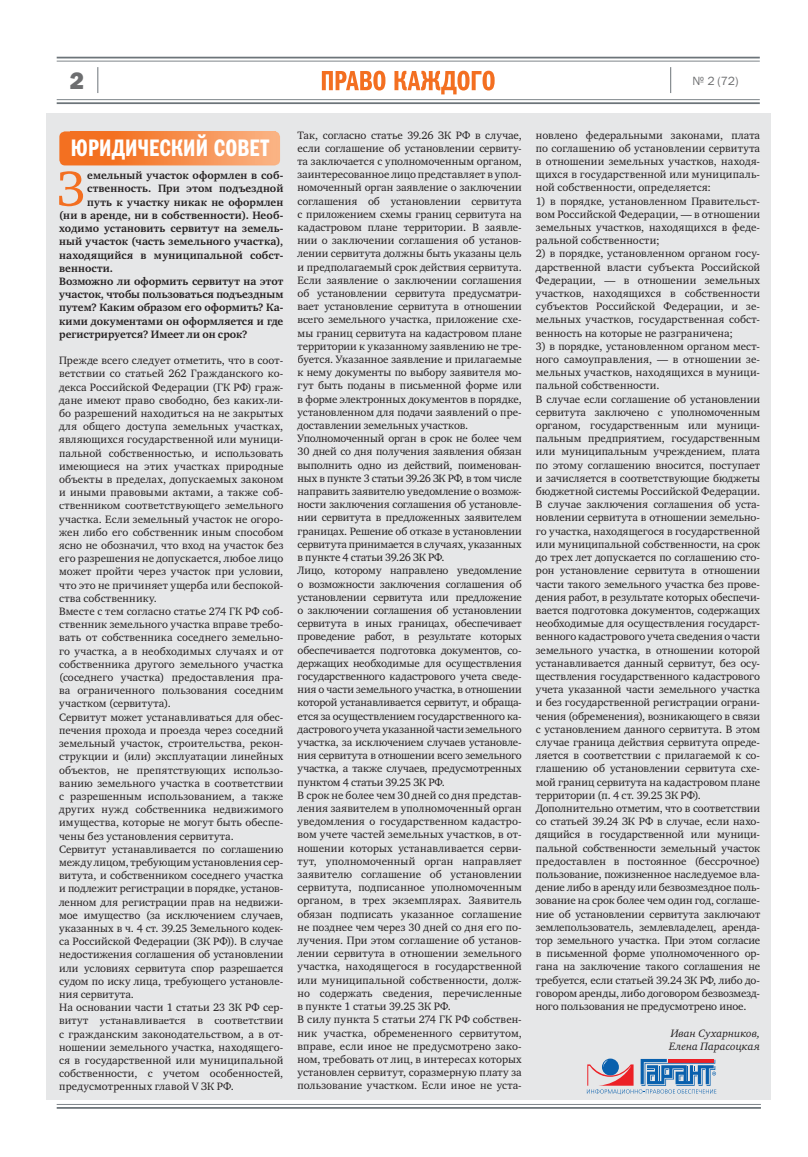
<style>
.page{position:relative;width:808px;height:1157px;background:#fff}
.page>*{position:absolute;margin:0;border:0;box-sizing:border-box;transform-origin:0 0}
.t1{font:50.3px "Charter ITC";color:#f36f21}
.t2{font:24px "Franklin Gothic Demi Cmp ITC";letter-spacing:.005em;color:#fff}
.t3{font:24px "Franklin Gothic Heavy ITC";color:#6d6e70}
.t4{font:12px "Franklin Gothic Book ITC";color:#6d6e70}
.t5{font:11px/13.2px "Charter ITC";color:#231f20}
.t6{font:700 11px "Charter ITC";letter-spacing:.005em;color:#231f20}
.t7{font:italic 11px/13.2px "Charter ITC";letter-spacing:.005em;color:#231f20}
</style>
<div class="page">
<svg style="left:57px;top:1104px;width:704px;height:4px"></svg>
<svg style="left:57px;top:57px;width:703px;height:47px"></svg>
<div style="left:46px;top:113px;width:725px;height:987px;background:#e6e7e8"></div>
<svg style="left:59px;top:131px;width:221px;height:34px"></svg>
<div style="left:71px;top:132px;width:205px;height:32px;background:linear-gradient(to right,#f26510,#fab181)"></div>
<svg style="left:587px;top:1059px;width:129px;height:35px"></svg>
<h2 class="t3" style="left:70px;top:72px;width:16px">2</h2>
<p class="t4" style="left:692px;top:76px;width:48px">№ 2 (72)</p>
<h2 class="t2" style="left:71px;top:139px;width:200px">ЮРИДИЧЕСКИЙ СОВЕТ</h2>
<h1 class="t1" style="left:57px;top:170px;width:30px">З</h1>
<p class="t6" style="left:87px;top:170px;width:198px">емельный участок оформлен в соб-</p>
<p class="t6" style="left:87px;top:183px;width:198px">ственность. При этом подъездной</p>
<p class="t6" style="left:87px;top:196px;width:198px">путь к участку никак не оформлен</p>
<p class="t6" style="left:59px;top:210px;width:226px">(ни в аренде, ни в собственности). Необ-</p>
<p class="t6" style="left:59px;top:223px;width:226px">ходимо установить сервитут на земель-</p>
<p class="t6" style="left:59px;top:236px;width:226px">ный участок (часть земельного участка),</p>
<p class="t6" style="left:59px;top:249px;width:226px">находящийся в муниципальной собст-</p>
<p class="t6" style="left:59px;top:262px;width:55px">венности.</p>
<p class="t6" style="left:59px;top:276px;width:226px">Возможно ли оформить сервитут на этот</p>
<p class="t6" style="left:59px;top:289px;width:226px">участок, чтобы пользоваться подъездным</p>
<p class="t6" style="left:59px;top:302px;width:226px">путем? Каким образом его оформить? Ка-</p>
<p class="t6" style="left:59px;top:315px;width:226px">кими документами он оформляется и где</p>
<p class="t6" style="left:59px;top:328px;width:190px">регистрируется? Имеет ли он срок?</p>
<p class="t5" style="left:59px;top:355px;width:226px">Прежде всего следует отметить, что в соот&shy;ветствии со статьей 262 Гражданского ко&shy;декса Российской Федерации (ГК РФ) граж&shy;дане имеют право свободно, без каких-ли&shy;бо разрешений находиться на не закрытых для общего доступа земельных участках, являющихся государственной или муници&shy;пальной собственностью, и использовать имеющиеся на этих участках природные объекты в пределах, допускаемых законом и иными правовыми актами, а также соб&shy;ственником соответствующего земельного участка. Если земельный участок не огоро&shy;жен либо его собственник иным способом ясно не обозначил, что вход на участок без его разрешения не допускается, любое лицо может пройти через участок при условии, что это не причиняет ущерба или беспокой&shy;ства собственнику.<br>Вместе с тем согласно статье 274 ГК РФ соб&shy;ственник земельного участка вправе требо&shy;вать от собственника соседнего земельно&shy;го участка, а в необходимых случаях и от собственника другого земельного участка (соседнего участка) предоставления пра&shy;ва ограниченного пользования соседним участком (сервитута).<br>Сервитут может устанавливаться для обес&shy;печения прохода и проезда через соседний земельный участок, строительства, рекон&shy;струкции и (или) эксплуатации линейных объектов, не препятствующих использо&shy;ванию земельного участка в соответствии с разрешенным использованием, а также других нужд собственника недвижимого имущества, которые не могут быть обеспе&shy;чены без установления сервитута.<br>Сервитут устанавливается по соглашению между лицом, требующим установления сер&shy;витута, и собственником соседнего участка и подлежит регистрации в порядке, установ&shy;ленном для регистрации прав на недвижи&shy;мое имущество (за исключением случаев, указанных в ч. 4 ст. 39.25 Земельного кодек&shy;са Российской Федерации (ЗК РФ)). В случае недостижения соглашения об установлении или условиях сервитута спор разрешается судом по иску лица, требующего установле&shy;ния сервитута.<br>На основании части 1 статьи 23 ЗК РФ сер&shy;витут устанавливается в соответствии с гражданским законодательством, а в от&shy;ношении земельного участка, находящего&shy;ся в государственной или муниципальной собственности, с учетом особенностей, предусмотренных главой V ЗК РФ.</p>
<p class="t5" style="left:298px;top:129px;width:226px">Так, согласно статье 39.26 ЗК РФ в случае, если соглашение об установлении сервиту&shy;та заключается с уполномоченным органом, заинтересованное лицо представляет в упол&shy;номоченный орган заявление о заключении соглашения об установлении сервитута с приложением схемы границ сервитута на кадастровом плане территории. В заявле&shy;нии о заключении соглашения об установ&shy;лении сервитута должны быть указаны цель и предполагаемый срок действия сервитута.<br>Если заявление о заключении соглашения об установлении сервитута предусматри&shy;вает установление сервитута в отношении всего земельного участка, приложение схе&shy;мы границ сервитута на кадастровом плане территории к указанному заявлению не тре&shy;буется. Указанное заявление и прилагаемые к нему документы по выбору заявителя мо&shy;гут быть поданы в письменной форме или в форме электронных документов в порядке, установленном для подачи заявлений о пре&shy;доставлении земельных участков.<br>Уполномоченный орган в срок не более чем 30 дней со дня получения заявления обязан выполнить одно из действий, поименован&shy;ных в пункте 3 статьи 39.26 ЗК РФ, в том числе направить заявителю уведомление о возмож&shy;ности заключения соглашения об установле&shy;нии сервитута в предложенных заявителем границах. Решение об отказе в установлении сервитута принимается в случаях, указанных в пункте 4 статьи 39.26 ЗК РФ.<br>Лицо, которому направлено уведомление о возможности заключения соглашения об установлении сервитута или предложение о заключении соглашения об установлении сервитута в иных границах, обеспечивает проведение работ, в результате которых обеспечивается подготовка документов, со&shy;держащих необходимые для осуществления государственного кадастрового учета сведе&shy;ния о части земельного участка, в отношении которой устанавливается сервитут, и обраща&shy;ется за осуществлением государственного ка&shy;дастрового учета указанной части земельного участка, за исключением случаев установле&shy;ния сервитута в отношении всего земельного участка, а также случаев, предусмотренных пунктом 4 статьи 39.25 ЗК РФ.<br>В срок не более чем 30 дней со дня представ&shy;ления заявителем в уполномоченный орган уведомления о государственном кадастро&shy;вом учете частей земельных участков, в от&shy;ношении которых устанавливается серви&shy;тут, уполномоченный орган направляет заявителю соглашение об установлении сервитута, подписанное уполномоченным органом, в трех экземплярах. Заявитель обязан подписать указанное соглашение не позднее чем через 30 дней со дня его по&shy;лучения. При этом соглашение об установ&shy;лении сервитута в отношении земельного участка, находящегося в государственной или муниципальной собственности, долж&shy;но содержать сведения, перечисленные в пункте 1 статьи 39.25 ЗК РФ.<br>В силу пункта 5 статьи 274 ГК РФ собствен&shy;ник участка, обремененного сервитутом, вправе, если иное не предусмотрено зако&shy;ном, требовать от лиц, в интересах которых установлен сервитут, соразмерную плату за пользование участком. Если иное не уста-</p>
<p class="t5" style="left:536px;top:129px;width:226px;text-align:justify">новлено федеральными законами, плата по соглашению об установлении сервитута в отношении земельных участков, находя&shy;щихся в государственной или муниципаль&shy;ной собственности, определяется:</p>
<p class="t5" style="left:536px;top:195px;width:226px;text-align:justify">1) в порядке, установленном Правительст&shy;вом Российской Федерации, — в отношении земельных участков, находящихся в феде&shy;ральной собственности;</p>
<p class="t5" style="left:536px;top:248px;width:226px;text-align:justify">2) в порядке, установленном органом госу&shy;дарственной власти субъекта Российской Федерации, — в отношении земельных участков, находящихся в собственности субъектов Российской Федерации, и зе&shy;мельных участков, государственная собст&shy;венность на которые не разграничена;</p>
<p class="t5" style="left:536px;top:341px;width:226px">3) в порядке, установленном органом мест&shy;ного самоуправления, — в отношении зе&shy;мельных участков, находящихся в муници&shy;пальной собственности.<br>В случае если соглашение об установлении сервитута заключено с уполномоченным органом, государственным или муници&shy;пальным предприятием, государственным или муниципальным учреждением, плата по этому соглашению вносится, поступает и зачисляется в соответствующие бюджеты бюджетной системы Российской Федерации.<br>В случае заключения соглашения об уста&shy;новлении сервитута в отношении земельно&shy;го участка, находящегося в государственной или муниципальной собственности, на срок до трех лет допускается по соглашению сто&shy;рон установление сервитута в отношении части такого земельного участка без прове&shy;дения работ, в результате которых обеспечи&shy;вается подготовка документов, содержащих необходимые для осуществления государст&shy;венного кадастрового учета сведения о части земельного участка, в отношении которой устанавливается данный сервитут, без осу&shy;ществления государственного кадастрового учета указанной части земельного участка и без государственной регистрации ограни&shy;чения (обременения), возникающего в связи с установлением данного сервитута. В этом случае граница действия сервитута опреде&shy;ляется в соответствии с прилагаемой к со&shy;глашению об установлении сервитута схе&shy;мой границ сервитута на кадастровом плане территории (п. 4 ст. 39.25 ЗК РФ).<br>Дополнительно отметим, что в соответствии со статьей 39.24 ЗК РФ в случае, если нахо&shy;дящийся в государственной или муници&shy;пальной собственности земельный участок предоставлен в постоянное (бессрочное) пользование, пожизненное наследуемое вла&shy;дение либо в аренду или безвозмездное поль&shy;зование на срок более чем один год, соглаше&shy;ние об установлении сервитута заключают землепользователь, землевладелец, аренда&shy;тор земельного участка. При этом согласие в письменной форме уполномоченного ор&shy;гана на заключение такого соглашения не требуется, если статьей 39.24 ЗК РФ, либо до&shy;говором аренды, либо договором безвозмезд&shy;ного пользования не предусмотрено иное.</p>
<p class="t7" style="left:669px;top:1027px;width:93px">Иван Сухарников,<br>Елена Парасоцкая</p>
</div>
